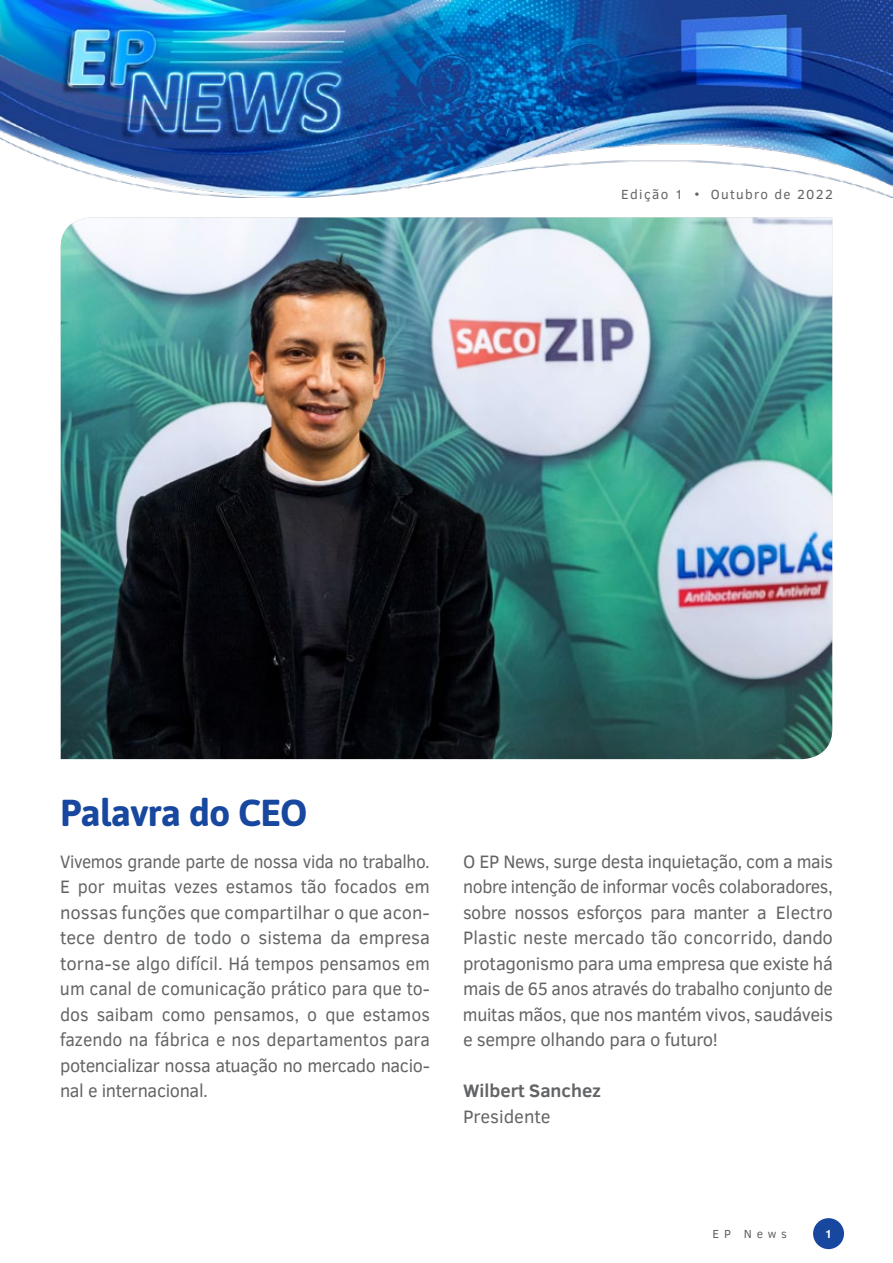
<style>
.page{position:relative;width:893px;height:1263px;background:#fff}
.page>*{position:absolute;margin:0;border:0;box-sizing:border-box;transform-origin:0 0}
.t1{font:700 37.5px "Asap";letter-spacing:-.02em;color:#17479e}
.t2{font:18.45px/25.5px "Clear Sans";letter-spacing:-.02em;color:#636466;text-align:justify;scale:.94 1}
.t3{font:18.45px/25.5px "Clear Sans";letter-spacing:-.02em;color:#636466;text-align:justify}
.t4{font:700 18.45px "Clear Sans";color:#636466}
.t5{font:18.45px "Clear Sans";color:#636466}
.t6{font:13.5px "Clear Sans";letter-spacing:.1em;color:#636466}
.t7{font:12px "Clear Sans";letter-spacing:.4em;color:#636466}
.t8{font:700 12px "Clear Sans";color:#fff}
</style>
<div class="page">
<img style="left:1px;top:0;width:892px;height:198px">
<img style="left:61px;top:218px;width:771px;height:541px">
<div style="left:813px;top:1218px;width:31px;height:31px;background:#17479e;border-radius:50%"></div>
<h1 class="t1" style="left:60px;top:791px;width:249px">Palavra do CEO</h1>
<p class="t6" style="left:621px;top:185px;width:213px">Edição 1 • Outubro de 2022</p>
<p class="t2" style="left:60px;top:848px;width:395px">Vivemos grande parte de nossa vida no trabalho.<br>E por muitas vezes estamos tão focados em nossas funções que compartilhar o que acon&shy;tece dentro de todo o sistema da empresa torna-se algo difícil. Há tempos pensamos em um canal de comunicação prático para que to&shy;dos saibam como pensamos, o que estamos fazendo na fábrica e nos departamentos para potencializar nossa atuação no mercado nacio&shy;nal e internacional.</p>
<p class="t3" style="left:463px;top:848px;width:371px">O EP News, surge desta inquietação, com a mais nobre intenção de informar vocês colaboradores, sobre nossos esforços para manter a Electro Plastic neste mercado tão concorrido, dando protagonismo para uma empresa que existe há mais de 65 anos através do trabalho conjunto de muitas mãos, que nos mantém vivos, saudáveis e sempre olhando para o futuro!</p>
<p class="t4" style="left:463px;top:1077px;width:139px">Wilbert Sanchez</p>
<p class="t5" style="left:463px;top:1104px;width:89px">Presidente</p>
<p class="t7" style="left:712px;top:1226px;width:76px">EP News</p>
<p class="t8" style="left:825px;top:1225px;width:9px">1</p>
</div>
